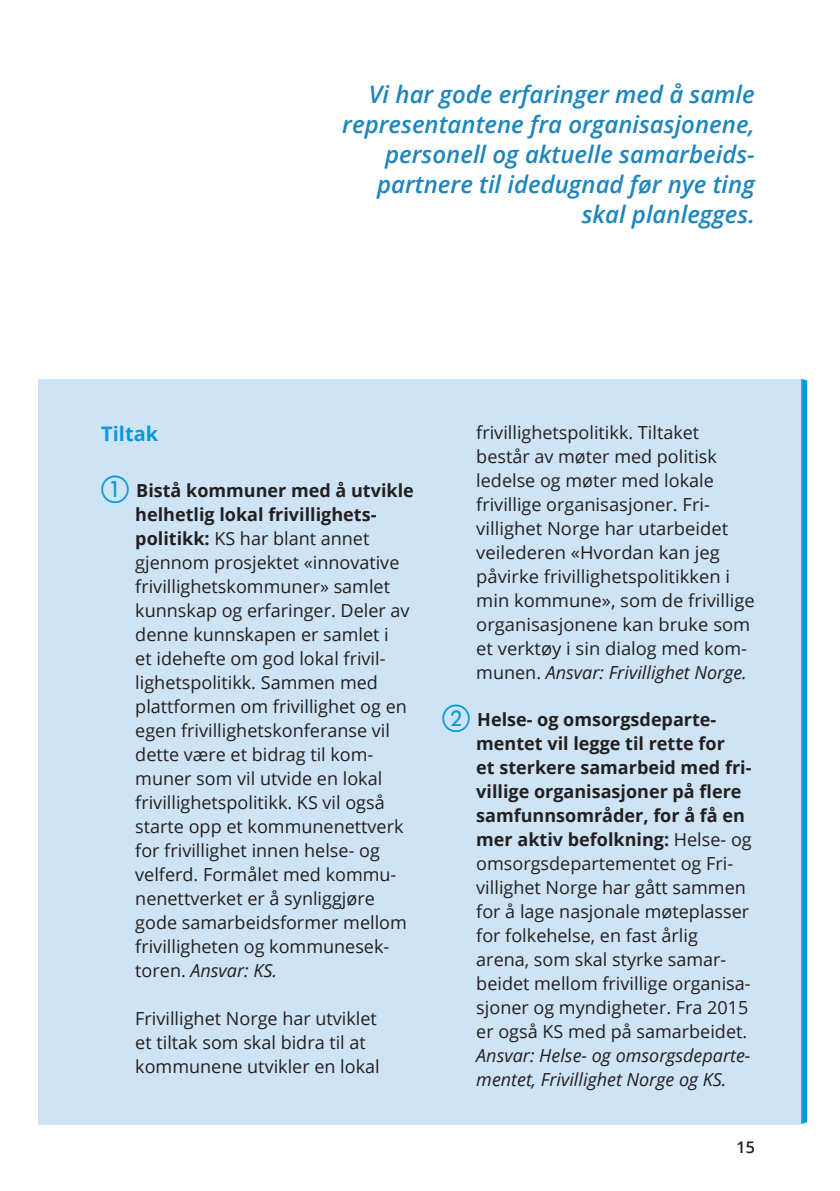
<style>
.page{position:relative;width:840px;height:1191px;background:#fff}
.page>*{position:absolute;margin:0;border:0;box-sizing:border-box;transform-origin:0 0}
.sitat{font:italic 600 24px/30px "Open Sans";color:#1e86bd;text-align:right}
.t1{font:700 20px "Open Sans";color:#069ad9}
.t2{font:18px/24px "Open Sans";color:#231f20}
.t3{font:600 16px "Open Sans";color:#231f20}
.s1{font-family:"European Pi One";font-size:28px;color:#069ad9}
.s2{font-weight:700}
.s3{font-style:italic}
</style>
<div class="page">
<div style="left:38px;top:379px;width:762px;height:745px;background:#cee4f5"></div>
<svg style="left:800px;top:379px;width:6px;height:745px;background:#30a9df"></svg>
<p class="sitat" style="left:342px;top:79px;width:414px">Vi har gode erfaringer med å samle representantene fra organisasjonene, personell og aktuelle samarbeids&shy;partnere til idedugnad før nye ting skal planlegges.</p>
<h5 class="t1" style="left:101px;top:419px;width:58px">Tiltak</h5>
<p class="t2" style="left:135px;top:478px;width:280px;text-indent:-34px"><span class="s1">a.</span><span class="s2">Bistå kommuner med å utvikle helhetlig lokal frivillighets&shy;politikk:</span> KS har blant annet gjennom prosjektet «innovative frivillighetskommuner» samlet kunnskap og erfaringer. Deler av denne kunnskapen er samlet i<br>et idehefte om god lokal frivil&shy;lighetspolitikk. Sammen med plattformen om frivillighet og en egen frivillighetskonferanse vil dette være et bidrag til kom&shy;muner som vil utvide en lokal frivillighetspolitikk. KS vil også starte opp et kommunenettverk for frivillighet innen helse- og velferd. Formålet med kommu&shy;nenettverket er å synliggjøre gode samarbeidsformer mellom frivilligheten og kommunesek&shy;toren. <span class="s3">Ansvar: KS.</span></p>
<p class="t2" style="left:135px;top:1006px;width:246px">Frivillighet Norge har utviklet et tiltak som skal bidra til at kommunene utvikler en lokal</p>
<p class="t2" style="left:476px;top:420px;width:280px">frivillighetspolitikk. Tiltaket består av møter med politisk ledelse og møter med lokale frivillige organisasjoner. Fri&shy;villighet Norge har utarbeidet veilederen «Hvordan kan jeg påvirke frivillighetspolitikken i min kommune», som de frivillige organisasjonene kan bruke som et verktøy i sin dialog med kom&shy;munen. <span class="s3">Ansvar: Frivillighet Norge.</span></p>
<p class="t2" style="left:476px;top:707px;width:277px;text-indent:-34px"><span class="s1">b.</span><span class="s2">Helse- og omsorgsdeparte&shy;mentet vil legge til rette for<br>et sterkere samarbeid med fri&shy;villige organisasjoner på flere samfunnsområder, for å få en mer aktiv befolkning:</span> Helse- og omsorgsdepartementet og Fri&shy;villighet Norge har gått sammen for å lage nasjonale møteplasser for folkehelse, en fast årlig arena, som skal styrke samar&shy;beidet mellom frivillige organisa&shy;sjoner og myndigheter. Fra 2015 er også KS med på samarbeidet.<br><span class="s3">Ansvar: Helse- og omsorgsdeparte&shy;mentet, Frivillighet Norge og KS.</span></p>
<p class="t3" style="left:736px;top:1136px;width:20px">15</p>
</div>
